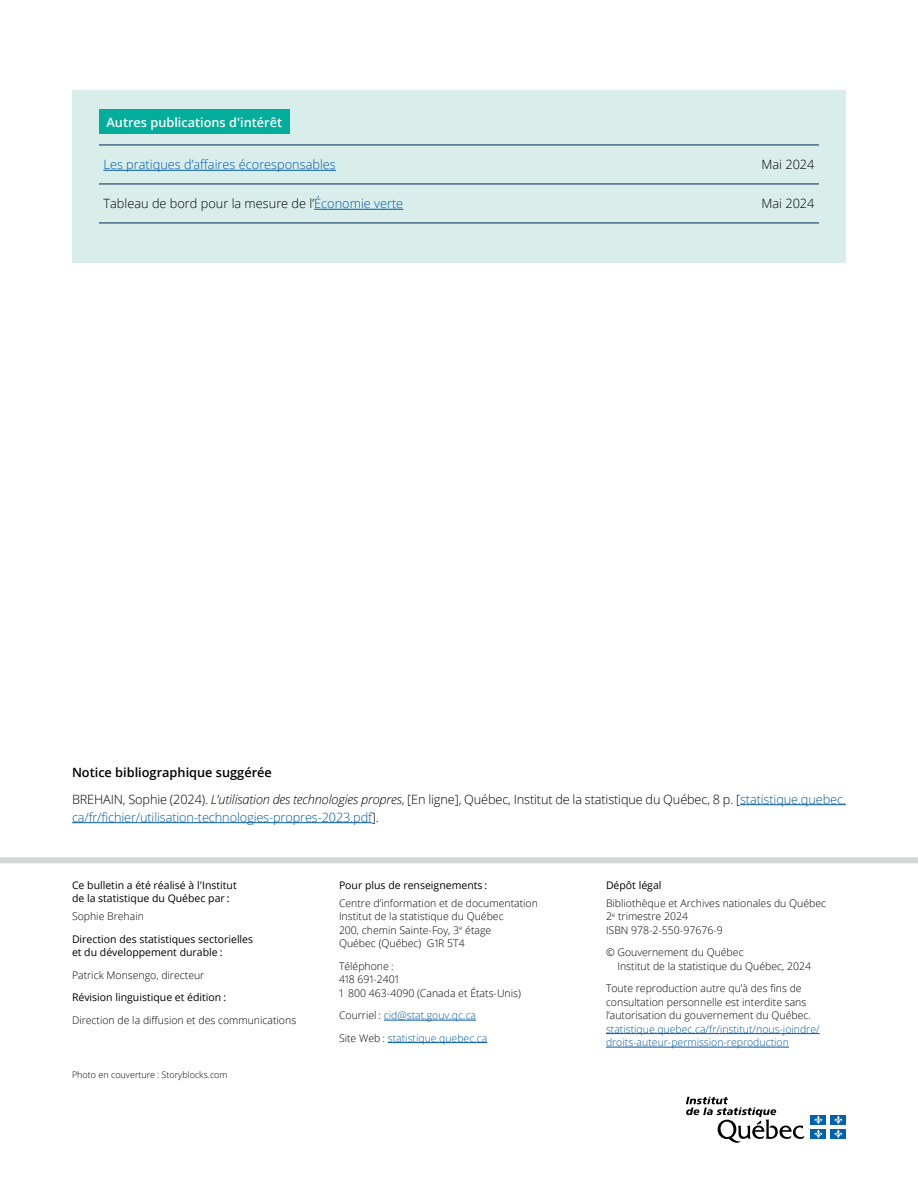
<style>
.page{position:relative;width:918px;height:1188px;background:#fff}
.page>*{position:absolute;margin:0;border:0;box-sizing:border-box;transform-origin:0 0}
.t1{font:300 12.75px/27px "Open Sans";letter-spacing:-.01em;color:#000}
.t2{font:300 12.75px "Open Sans";letter-spacing:-.01em;color:#005aa6}
.t3{font:600 12.75px "Open Sans";color:#fff}
.t4{font:300 10.5px/13.5px "Open Sans";color:#000}
.t5{font:10.5px/13.5px "Open Sans";color:#000}
.t6{font:300 10.5px/22.5px "Open Sans";color:#005aa6}
.t7{font:300 9px "Open Sans";color:#000}
.s1{color:#005aa6}
.s2{font-weight:600}
.s3{font-style:italic}
.s4{color:#000}
</style>
<div class="page">
<hr style="left:384px;top:1020px;width:92px;height:1px;background:#005aa6">
<hr style="left:388px;top:1042px;width:99px;height:1px;background:#005aa6">
<hr style="left:606px;top:1033px;width:214px;height:1px;background:#005aa6">
<hr style="left:606px;top:1047px;width:183px;height:1px;background:#005aa6">
<div style="left:0;top:857px;width:918px;height:6px;background:#d4d5d5"></div>
<div style="left:72px;top:90px;width:774px;height:173px;background:#d9eeeb"></div>
<div style="left:99px;top:110px;width:191px;height:24px;background:#00ae9b"></div>
<hr style="left:99px;top:145px;width:612px;height:1px;background:#002856">
<hr style="left:711px;top:145px;width:108px;height:1px;background:#002856">
<hr style="left:99px;top:184px;width:612px;height:1px;background:#002856">
<hr style="left:711px;top:184px;width:108px;height:1px;background:#002856">
<hr style="left:99px;top:223px;width:612px;height:1px;background:#002856">
<hr style="left:711px;top:223px;width:108px;height:1px;background:#002856">
<hr style="left:104px;top:170px;width:232px;height:1px;background:#005aa6">
<hr style="left:314px;top:209px;width:89px;height:1px;background:#005aa6">
<hr style="left:740px;top:804px;width:106px;height:1px;background:#005aa6">
<hr style="left:72px;top:822px;width:300px;height:1px;background:#005aa6">
<svg style="left:686px;top:1097px;width:119px;height:46px"></svg>
<div style="left:811px;top:1115px;width:15px;height:10px;background:#0062ad"></div>
<svg style="left:814px;top:1116px;width:9px;height:8px"></svg>
<div style="left:831px;top:1115px;width:15px;height:10px;background:#0062ad"></div>
<svg style="left:834px;top:1116px;width:8px;height:8px"></svg>
<div style="left:811px;top:1129px;width:15px;height:10px;background:#0062ad"></div>
<svg style="left:814px;top:1130px;width:9px;height:8px"></svg>
<div style="left:831px;top:1129px;width:15px;height:10px;background:#0062ad"></div>
<svg style="left:834px;top:1130px;width:8px;height:8px"></svg>
<p class="t3" style="left:106px;top:113px;width:177px">Autres publications d'intérêt</p>
<p class="t2" style="left:104px;top:156px;width:234px">Les pratiques d’affaires écoresponsables</p>
<p class="t1" style="left:761px;top:151px;width:55px">Mai 2024</p>
<p class="t1" style="left:104px;top:190px;width:301px">Tableau de bord pour la mesure de l’<span class="s1">Économie verte</span></p>
<p class="t1" style="left:761px;top:190px;width:55px">Mai 2024</p>
<p class="t1" style="left:72px;top:758px;width:776px"><span class="s2">Notice bibliographique suggérée<br></span>BREHAIN, Sophie (2024). <span class="s3">L’utilisation des technologies propres</span>, [En ligne], Québec, Institut de la statistique du Québec, 8 p. [<span class="s1">statistique.quebec.</span></p>
<p class="t2" style="left:72px;top:808px;width:308px">ca/fr/fichier/utilisation-technologies-propres-2023.pdf<span class="s4">].</span></p>
<p class="t5" style="left:72px;top:878px;width:166px">Ce bulletin a été réalisé à l'Institut de la statistique du Québec par :</p>
<p class="t4" style="left:72px;top:909px;width:73px">Sophie Brehain</p>
<p class="t5" style="left:72px;top:932px;width:183px">Direction des statistiques sectorielles et du développement durable :</p>
<p class="t4" style="left:72px;top:968px;width:134px">Patrick Monsengo, directeur</p>
<p class="t5" style="left:72px;top:990px;width:156px">Révision linguistique et édition :</p>
<p class="t4" style="left:72px;top:1013px;width:226px">Direction de la diffusion et des communications</p>
<p class="t7" style="left:72px;top:1068px;width:157px">Photo en couverture : Storyblocks.com</p>
<p class="t5" style="left:339px;top:878px;width:150px">Pour plus de renseignements :</p>
<p class="t4" style="left:339px;top:896px;width:200px">Centre d’information et de documentation Institut de la statistique du Québec<br>200, chemin Sainte-Foy, 3<sup>e</sup> étage<br>Québec (Québec) G1R 5T4</p>
<p class="t4" style="left:339px;top:959px;width:183px">Téléphone :<br>418 691-2401<br>1 800 463-4090 (Canada et États-Unis)</p>
<p class="t6" style="left:339px;top:1004px;width:150px"><span class="s4">Courriel :</span> cid@stat.gouv.qc.ca<br><span class="s4">Site Web :</span> statistique.quebec.ca</p>
<p class="t5" style="left:606px;top:878px;width:57px">Dépôt légal</p>
<p class="t4" style="left:606px;top:896px;width:222px">Bibliothèque et Archives nationales du Québec<br>2<sup>e</sup> trimestre 2024<br>ISBN 978-2-550-97676-9</p>
<p class="t4" style="left:617px;top:945px;width:195px;text-indent:-11px">© Gouvernement du Québec<br>Institut de la statistique du Québec, 2024</p>
<p class="t4" style="left:606px;top:981px;width:206px">Toute reproduction autre qu’à des fins de consultation personnelle est interdite sans l’autorisation du gouvernement du Québec.</p>
<p class="t6" style="left:606px;top:1022px;width:215px;line-height:13.5px">statistique.quebec.ca/fr/institut/nous-joindre/ droits-auteur-permission-reproduction</p>
</div>
